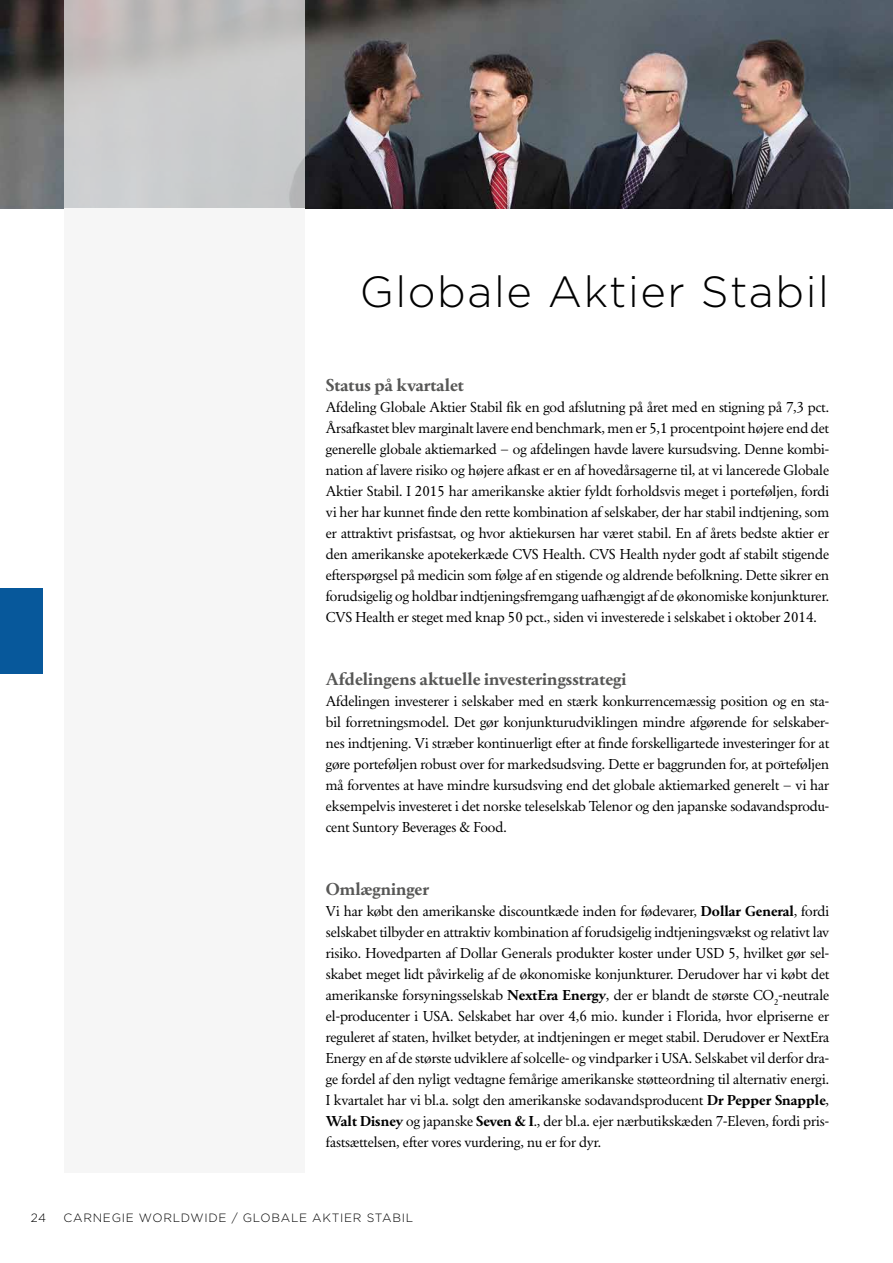
<style>
.page{position:relative;width:893px;height:1263px;background:#fff}
.page>*{position:absolute;margin:0;border:0;box-sizing:border-box;transform-origin:0 0}
.t1{font:300 43.5px "Gotham";letter-spacing:.035em;color:#000}
.t2{font:700 18px "Primo Serif";color:#575756}
.t3{font:15px/21px "Primo Serif";color:#000;text-align:justify}
.t4{font:300 12px "Gotham";letter-spacing:.06em;color:#000}
.s1{font-weight:700}
</style>
<div class="page">
<div style="left:0;top:589px;width:43px;height:85px;background:#07589b"></div>
<img style="left:0;top:0;width:893px;height:208px">
<div style="left:64px;top:0;width:240px;height:208px;background:linear-gradient(to bottom,#c1bdbc,#cdd1d3)"></div>
<div style="left:64px;top:208px;width:240px;height:964px;background:#f6f6f6"></div>
<h1 class="t1" style="left:360px;top:264px;width:470px">Globale Aktier Stabil</h1>
<p class="t2" style="left:326px;top:374px;width:140px">Status på kvartalet</p>
<p class="t3" style="left:326px;top:396px;width:505px">Afdeling Globale Aktier Stabil fik en god afslutning på året med en stigning på 7,3 pct.<br>Årsafkastet blev marginalt lavere end benchmark, men er 5,1 procentpoint højere end det generelle globale aktiemarked – og afdelingen havde lavere kursudsving. Denne kombi&shy;nation af lavere risiko og højere afkast er en af hovedårsagerne til, at vi lancerede Globale Aktier Stabil. I 2015 har amerikanske aktier fyldt forholdsvis meget i porteføljen, fordi vi her har kunnet finde den rette kombination af selskaber, der har stabil indtjening, som er attraktivt prisfastsat, og hvor aktiekursen har været stabil. En af årets bedste aktier er den amerikanske apotekerkæde CVS Health. CVS Health nyder godt af stabilt stigende efterspørgsel på medicin som følge af en stigende og aldrende befolkning. Dette sikrer en forudsigelig og holdbar indtjeningsfremgang uafhængigt af de økonomiske konjunkturer.<br>CVS Health er steget med knap 50 pct., siden vi investerede i selskabet i oktober 2014.</p>
<p class="t2" style="left:326px;top:668px;width:302px">Afdelingens aktuelle investeringsstrategi</p>
<p class="t3" style="left:326px;top:690px;width:505px">Afdelingen investerer i selskaber med en stærk konkurrencemæssig position og en sta&shy;bil forretningsmodel. Det gør konjunkturudviklingen mindre afgørende for selskaber&shy;nes indtjening. Vi stræber kontinuerligt efter at finde forskelligartede investeringer for at gøre porteføljen robust over for markedsudsving. Dette er baggrunden for, at porteføljen må forventes at have mindre kursudsving end det globale aktiemarked generelt – vi har eksempelvis investeret i det norske teleselskab Telenor og den japanske sodavandsprodu&shy;cent Suntory Beverages &amp; Food.</p>
<p class="t3" style="left:779px;top:754px;width:6px">¯</p>
<p class="t2" style="left:326px;top:878px;width:105px">Omlægninger</p>
<p class="t3" style="left:326px;top:900px;width:505px">Vi har købt den amerikanske discountkæde inden for fødevarer, <span class="s1">Dollar General</span>, fordi selskabet tilbyder en attraktiv kombination af forudsigelig indtjeningsvækst og relativt lav risiko. Hovedparten af Dollar Generals produkter koster under USD 5, hvilket gør sel&shy;skabet meget lidt påvirkelig af de økonomiske konjunkturer. Derudover har vi købt det amerikanske forsyningsselskab <span class="s1">NextEra Energy</span>, der er blandt de største CO<sub>2</sub>-neutrale el-producenter i USA. Selskabet har over 4,6 mio. kunder i Florida, hvor elpriserne er reguleret af staten, hvilket betyder, at indtjeningen er meget stabil. Derudover er NextEra Energy en af de største udviklere af solcelle- og vindparker i USA. Selskabet vil derfor dra&shy;ge fordel af den nyligt vedtagne femårige amerikanske støtteordning til alternativ energi.<br>I kvartalet har vi bl.a. solgt den amerikanske sodavandsproducent <span class="s1">Dr Pepper Snapple</span>, <span class="s1">Walt Disney</span> og japanske <span class="s1">Seven &amp; I</span>., der bl.a. ejer nærbutikskæden 7-Eleven, fordi pris&shy;fastsættelsen, efter vores vurdering, nu er for dyr.</p>
<p class="t4" style="left:31px;top:1210px;width:17px">24</p>
<p class="t4" style="left:64px;top:1210px;width:351px">CARNEGIE WORLDWIDE / GLOBALE AKTIER STABIL</p>
</div>
